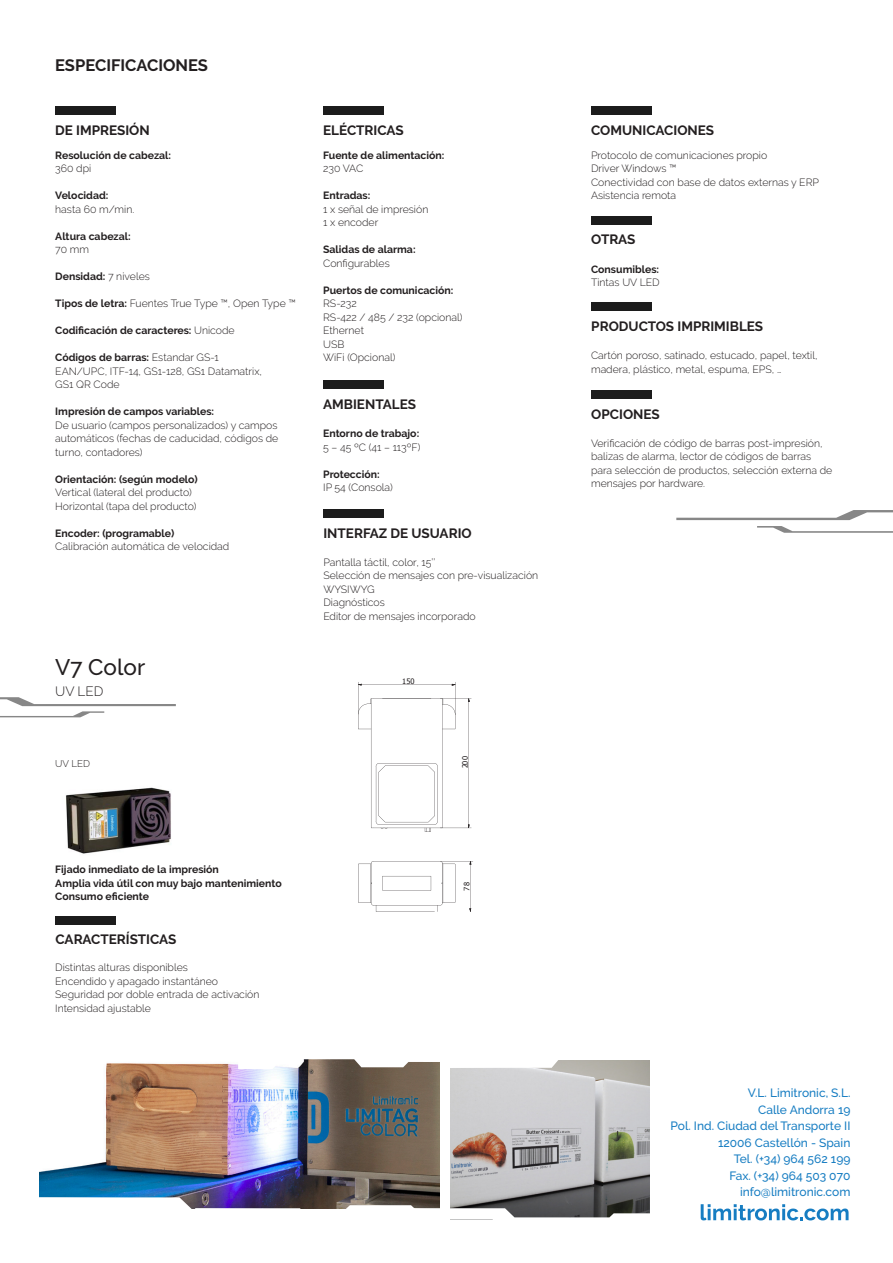
<style>
.page{position:relative;width:893px;height:1263px;background:#fff}
.page>*{position:absolute;margin:0;border:0;box-sizing:border-box;transform-origin:0 0}
.t1{font:500 22.5px "Raleway";color:#231f20}
.TIT__ESPE{font:700 16.5px "Raleway";color:#231f20}
.tit__cuerpo__ESPE{font:700 13.5px "Raleway";color:#231f20}
.t2{font:300 13.5px "Raleway";color:#231f20}
.t3{font:500 12px "Raleway";color:#177dc2}
.CUERPO_7{font:300 10.5px/13.5px "Raleway";color:#231f20}
.CUERPO_7-2{font:700 10.5px/13.5px "Raleway";color:#231f20}
.t4{font:300 9.75px "Raleway";color:#231f20}
.t5{font:7.5px "Tahoma";color:#231f20}
.s1{font-weight:300}
.s2{font-weight:700}
</style>
<div class="page">
<img style="left:39px;top:1063px;width:401px;height:134px">
<div style="left:55px;top:106px;width:61px;height:8px;background:#1c1c1c"></div>
<div style="left:323px;top:106px;width:61px;height:8px;background:#1c1c1c"></div>
<div style="left:591px;top:106px;width:60px;height:8px;background:#1c1c1c"></div>
<div style="left:323px;top:381px;width:61px;height:8px;background:#1c1c1c"></div>
<div style="left:591px;top:216px;width:61px;height:8px;background:#1c1c1c"></div>
<div style="left:323px;top:509px;width:61px;height:8px;background:#1c1c1c"></div>
<div style="left:591px;top:303px;width:61px;height:8px;background:#1c1c1c"></div>
<div style="left:591px;top:391px;width:61px;height:8px;background:#1c1c1c"></div>
<div style="left:55px;top:916px;width:61px;height:8px;background:#1c1c1c"></div>
<svg style="left:0;top:697px;width:176px;height:20px"></svg>
<svg style="left:676px;top:510px;width:217px;height:10px"></svg>
<svg style="left:757px;top:526px;width:136px;height:7px"></svg>
<img style="left:66px;top:787px;width:105px;height:67px">
<svg style="left:358px;top:861px;width:115px;height:51px"></svg>
<svg style="left:358px;top:682px;width:113px;height:150px"></svg>
<img style="left:451px;top:1069px;width:198px;height:128px">
<svg style="left:238px;top:1059px;width:412px;height:10px"></svg>
<svg style="left:39px;top:1197px;width:611px;height:23px"></svg>
<svg style="left:701px;top:1204px;width:147px;height:16px"></svg>
<p class="TIT__ESPE" style="left:55px;top:56px;width:154px">ESPECIFICACIONES</p>
<p class="tit__cuerpo__ESPE" style="left:55px;top:122px;width:96px">DE IMPRESIÓN</p>
<p class="CUERPO_7-2" style="left:55px;top:148px;width:117px">Resolución de cabezal:</p>
<p class="CUERPO_7" style="left:55px;top:162px;width:38px">360 dpi</p>
<p class="CUERPO_7-2" style="left:55px;top:189px;width:55px">Velocidad:</p>
<p class="CUERPO_7" style="left:55px;top:202px;width:80px">hasta 60 m/min.</p>
<p class="CUERPO_7-2" style="left:55px;top:229px;width:77px">Altura cabezal:</p>
<p class="CUERPO_7" style="left:55px;top:243px;width:35px">70 mm</p>
<p class="CUERPO_7-2" style="left:55px;top:270px;width:96px">Densidad: <span class="s1">7 niveles</span></p>
<p class="CUERPO_7" style="left:55px;top:297px;width:242px"><span class="s2">Tipos de letra:</span> Fuentes True Type ™, Open Type ™</p>
<p class="CUERPO_7-2" style="left:55px;top:324px;width:181px">Codificación de caracteres: <span class="s1">Unicode</span></p>
<p class="CUERPO_7-2" style="left:55px;top:351px;width:165px">Códigos de barras: <span class="s1">Estandar GS-1</span></p>
<p class="CUERPO_7" style="left:55px;top:364px;width:208px">EAN/UPC, ITF-14, GS1-128, GS1 Datamatrix,</p>
<p class="CUERPO_7" style="left:55px;top:378px;width:66px">GS1 QR Code</p>
<p class="CUERPO_7-2" style="left:55px;top:405px;width:160px">Impresión de campos variables:</p>
<p class="CUERPO_7" style="left:55px;top:418px;width:224px">De usuario (campos personalizados) y campos</p>
<p class="CUERPO_7" style="left:55px;top:432px;width:225px">automáticos (fechas de caducidad, códigos de</p>
<p class="CUERPO_7" style="left:55px;top:445px;width:89px">turno, contadores)</p>
<p class="CUERPO_7-2" style="left:55px;top:472px;width:144px">Orientación: (según modelo)</p>
<p class="CUERPO_7" style="left:55px;top:486px;width:138px">Vertical (lateral del producto)</p>
<p class="CUERPO_7" style="left:55px;top:499px;width:143px">Horizontal (tapa del producto)</p>
<p class="CUERPO_7-2" style="left:55px;top:526px;width:120px">Encoder: (programable)</p>
<p class="CUERPO_7" style="left:55px;top:540px;width:176px">Calibración automática de velocidad</p>
<p class="t1" style="left:55px;top:654px;width:91px">V7 Color</p>
<p class="t2" style="left:55px;top:683px;width:50px">UV LED</p>
<p class="t4" style="left:55px;top:758px;width:36px">UV LED</p>
<p class="tit__cuerpo__ESPE" style="left:323px;top:122px;width:82px">ELÉCTRICAS</p>
<p class="tit__cuerpo__ESPE" style="left:591px;top:122px;width:124px">COMUNICACIONES</p>
<p class="CUERPO_7-2" style="left:323px;top:148px;width:123px">Fuente de alimentación:<br><span class="s1">230 VAC</span></p>
<p class="CUERPO_7-2" style="left:323px;top:189px;width:49px">Entradas:</p>
<p class="CUERPO_7" style="left:323px;top:202px;width:107px">1 x señal de impresión</p>
<p class="CUERPO_7" style="left:323px;top:216px;width:57px">1 x encoder</p>
<p class="CUERPO_7-2" style="left:323px;top:243px;width:94px">Salidas de alarma:</p>
<p class="CUERPO_7" style="left:323px;top:256px;width:68px">Configurables</p>
<p class="CUERPO_7-2" style="left:323px;top:283px;width:132px">Puertos de comunicación:</p>
<p class="CUERPO_7" style="left:323px;top:297px;width:35px">RS-232</p>
<p class="CUERPO_7" style="left:323px;top:310px;width:141px">RS-422 / 485 / 232 (opcional)</p>
<p class="CUERPO_7" style="left:323px;top:324px;width:42px">Ethernet</p>
<p class="CUERPO_7" style="left:323px;top:337px;width:23px">USB</p>
<p class="CUERPO_7" style="left:323px;top:351px;width:74px">WiFi (Opcional)</p>
<p class="CUERPO_7" style="left:591px;top:148px;width:178px">Protocolo de comunicaciones propio</p>
<p class="CUERPO_7" style="left:591px;top:162px;width:87px">Driver Windows ™</p>
<p class="CUERPO_7" style="left:591px;top:175px;width:229px">Conectividad con base de datos externas y ERP</p>
<p class="CUERPO_7" style="left:591px;top:189px;width:87px">Asistencia remota</p>
<p class="tit__cuerpo__ESPE" style="left:591px;top:232px;width:46px">OTRAS</p>
<p class="CUERPO_7-2" style="left:591px;top:262px;width:70px">Consumibles:</p>
<p class="CUERPO_7" style="left:591px;top:276px;width:70px">Tintas UV LED</p>
<p class="tit__cuerpo__ESPE" style="left:591px;top:319px;width:173px">PRODUCTOS IMPRIMIBLES</p>
<p class="CUERPO_7" style="left:591px;top:349px;width:228px">Cartón poroso, satinado, estucado, papel, textil, madera, plástico, metal, espuma, EPS, …</p>
<p class="tit__cuerpo__ESPE" style="left:323px;top:397px;width:94px">AMBIENTALES</p>
<p class="CUERPO_7-2" style="left:323px;top:427px;width:99px">Entorno de trabajo:<br><span class="s1">5 – 45 ºC (41 – 113ºF)</span></p>
<p class="CUERPO_7-2" style="left:323px;top:467px;width:58px">Protección:</p>
<p class="CUERPO_7" style="left:323px;top:481px;width:71px">IP 54 (Consola)</p>
<p class="tit__cuerpo__ESPE" style="left:323px;top:525px;width:150px">INTERFAZ DE USUARIO</p>
<p class="CUERPO_7" style="left:323px;top:555px;width:113px">Pantalla táctil, color, 15’’</p>
<p class="CUERPO_7" style="left:323px;top:569px;width:216px">Selección de mensajes con pre-visualización</p>
<p class="CUERPO_7" style="left:323px;top:582px;width:53px">WYSIWYG</p>
<p class="CUERPO_7" style="left:323px;top:596px;width:63px">Diagnósticos</p>
<p class="CUERPO_7" style="left:323px;top:609px;width:154px">Editor de mensajes incorporado</p>
<p class="t5" style="left:402px;top:676px;width:14px">150</p>
<p class="t5" style="left:460px;top:768px;width:14px;rotate:-90deg">002</p>
<p class="tit__cuerpo__ESPE" style="left:591px;top:407px;width:70px">OPCIONES</p>
<p class="CUERPO_7" style="left:591px;top:436px;width:233px">Verificación de código de barras post-impresión,</p>
<p class="CUERPO_7" style="left:591px;top:450px;width:222px">balizas de alarma, lector de códigos de barras</p>
<p class="CUERPO_7" style="left:591px;top:463px;width:243px">para selección de productos, selección externa de</p>
<p class="CUERPO_7" style="left:591px;top:477px;width:115px">mensajes por hardware.</p>
<p class="CUERPO_7-2" style="left:55px;top:863px;width:165px">Fijado inmediato de la impresión</p>
<p class="CUERPO_7-2" style="left:55px;top:876px;width:228px">Amplia vida útil con muy bajo mantenimiento</p>
<p class="CUERPO_7-2" style="left:55px;top:890px;width:95px">Consumo eficiente</p>
<p class="tit__cuerpo__ESPE" style="left:55px;top:932px;width:122px">CARACTERÍSTICAS</p>
<p class="CUERPO_7" style="left:55px;top:961px;width:134px">Distintas alturas disponibles</p>
<p class="CUERPO_7" style="left:55px;top:974px;width:164px">Encendido y apagado instantáneo</p>
<p class="CUERPO_7" style="left:55px;top:988px;width:206px">Seguridad por doble entrada de activación</p>
<p class="CUERPO_7" style="left:55px;top:1001px;width:97px">Intensidad ajustable</p>
<p class="t5" style="left:462px;top:891px;width:10px;rotate:-90deg">87</p>
<p class="t3" style="left:748px;top:1086px;width:104px">V.L. Limitronic, S.L.</p>
<p class="t3" style="left:758px;top:1103px;width:94px">Calle Andorra 19</p>
<p class="t3" style="left:670px;top:1119px;width:181px">Pol. Ind. Ciudad del Transporte II</p>
<p class="t3" style="left:718px;top:1136px;width:134px">12006 Castellón - Spain</p>
<p class="t3" style="left:734px;top:1152px;width:118px">Tel. (+34) 964 562 199</p>
<p class="t3" style="left:729px;top:1169px;width:123px">Fax. (+34) 964 503 070</p>
<p class="t3" style="left:740px;top:1185px;width:112px">info@limitronic.com</p>
</div>
